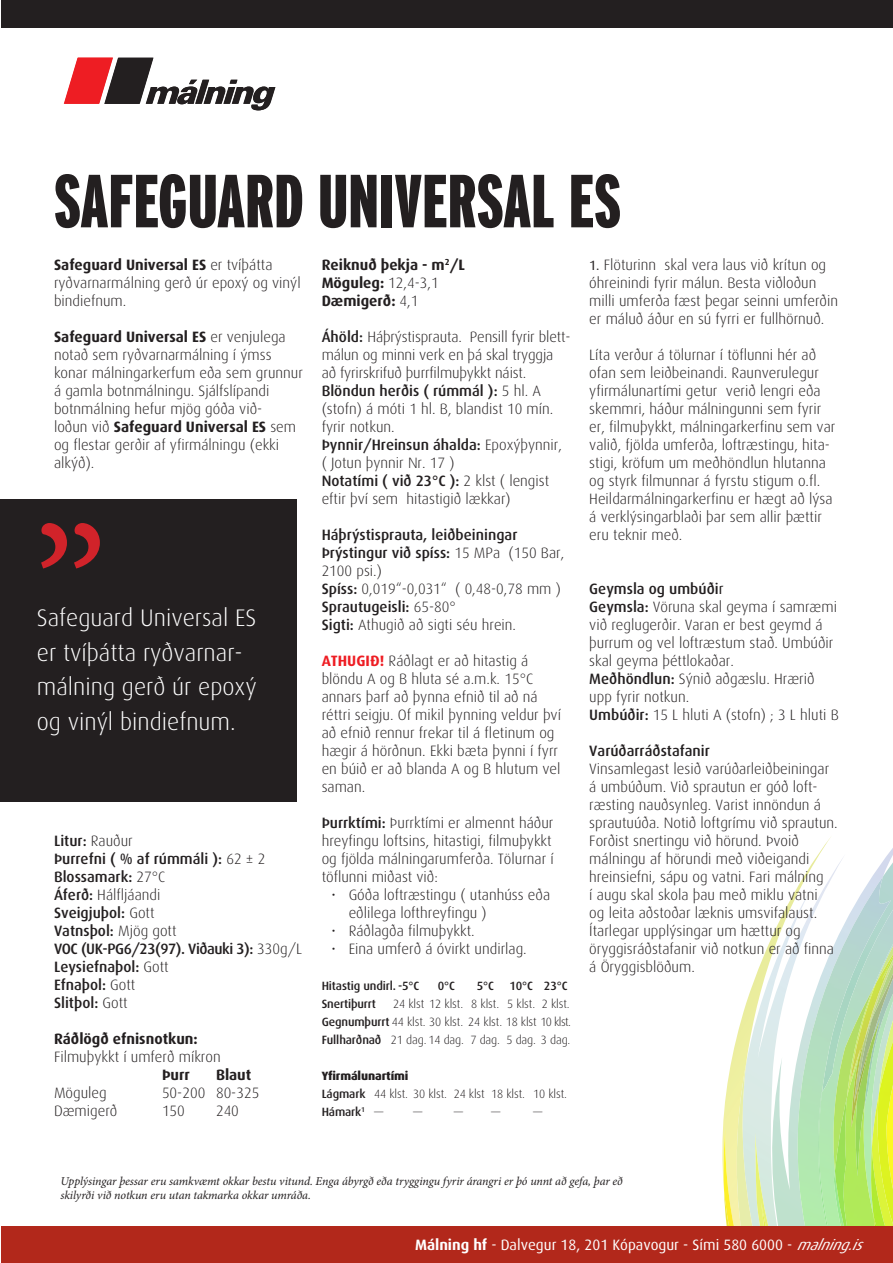
<style>
.page{position:relative;width:893px;height:1263px;background:#fff}
.page>*{position:absolute;margin:0;border:0;box-sizing:border-box;transform-origin:0 0}
.t1{font:900 extra-condensed 75px "Interstate";color:#231f20}
.t2{font:300 24px/34.5px "Dax";color:#fff}
.t3{font:300 15px/18px "Dax";color:#231f20}
.t4{font:500 15px "Dax";color:#231f20}
.t5{font:700 15px "Dax";color:#231f20}
.t6{font:15px "Dax";color:#fff}
.t7{font:500 15px "Dax";letter-spacing:-.03em;color:#231f20}
.t8{font:300 12px/18px "Dax";letter-spacing:-.01em;color:#231f20}
.t9{font:italic 12px/14.4px "Minion Pro";letter-spacing:-.01em;color:#231f20}
.t10{font:500 12px "Dax";letter-spacing:-.01em;color:#231f20}
.t11{font:800 12px "Dax";letter-spacing:-.01em;color:#231f20}
.s1{font-weight:700}
.s2{font-weight:300}
.s3{font-weight:500}
.s4{font-weight:700;color:#ee1d23}
.s5{font-weight:400;font-size:13.5px}
.s6{font-weight:400}
.s7{font-style:italic}
</style>
<div class="page">
<div style="left:1px;top:0;width:892px;height:28px;background:#231f20"></div>
<svg style="left:64px;top:58px;width:211px;height:52px"></svg>
<svg style="left:724px;top:854px;width:169px;height:372px"></svg>
<img style="left:723px;top:1128px;width:19px;height:98px">
<div style="left:0;top:500px;width:296px;height:302px;background:#231f20"></div>
<svg style="left:41px;top:523px;width:59px;height:45px"></svg>
<div style="left:1px;top:1226px;width:892px;height:37px;background:#b2281b"></div>
<p class="t1" style="left:54px;top:160px;width:568px">SAFEGUARD UNIVERSAL ES</p>
<p class="t3" style="left:54px;top:256px;width:248px"><span class="s1">Safeguard Universal ES</span> er tvíþátta ryðvarnarmálning gerð úr epoxý og vinýl bindiefnum.</p>
<p class="t3" style="left:54px;top:328px;width:250px"><span class="s1">Safeguard Universal ES</span> er venjulega notað sem ryðvarnarmálning í ýmss konar málningarkerfum eða sem grunnur á gamla botnmálningu. Sjálfslípandi botnmálning hefur mjög góða við-<br>loðun við <span class="s1">Safeguard Universal ES</span> sem og flestar gerðir af yfirmálningu (ekki alkýð).</p>
<p class="t2" style="left:37px;top:601px;width:221px">Safeguard Universal ES er tvíþátta ryðvarnar&shy;málning gerð úr epoxý og vinýl bindiefnum.</p>
<p class="t4" style="left:54px;top:832px;width:80px">Litur: <span class="s2">Rauður</span></p>
<p class="t4" style="left:54px;top:850px;width:213px">Þurrefni ( % af rúmmáli ): <span class="s2">62 ± 2</span></p>
<p class="t4" style="left:54px;top:868px;width:113px">Blossamark: <span class="s2">27°C</span></p>
<p class="t3" style="left:54px;top:886px;width:108px"><span class="s3">Áferð:</span> Hálfljáandi</p>
<p class="t4" style="left:54px;top:904px;width:102px">Sveigjuþol: <span class="s2">Gott</span></p>
<p class="t4" style="left:54px;top:922px;width:124px">Vatnsþol: <span class="s2">Mjög gott</span></p>
<p class="t7" style="left:54px;top:940px;width:250px">VOC (UK-PG6/23(97). Viðauki 3): <span class="s2">330g/L</span></p>
<p class="t4" style="left:54px;top:958px;width:116px">Leysiefnaþol: <span class="s2">Gott</span></p>
<p class="t4" style="left:54px;top:976px;width:83px">Efnaþol: <span class="s2">Gott</span></p>
<p class="t4" style="left:54px;top:994px;width:75px">Slitþol: <span class="s2">Gott</span></p>
<p class="t5" style="left:54px;top:1030px;width:145px">Ráðlögð efnisnotkun:</p>
<p class="t3" style="left:54px;top:1048px;width:168px">Filmuþykkt í umferð míkron</p>
<p class="t5" style="left:162px;top:1066px;width:29px">Þurr</p>
<p class="t5" style="left:216px;top:1066px;width:37px">Blaut</p>
<p class="t3" style="left:54px;top:1084px;width:54px">Möguleg</p>
<p class="t3" style="left:162px;top:1084px;width:99px">50-200 80-325</p>
<p class="t3" style="left:54px;top:1102px;width:65px">Dæmigerð</p>
<p class="t3" style="left:162px;top:1102px;width:24px">150</p>
<p class="t3" style="left:216px;top:1102px;width:24px">240</p>
<p class="t5" style="left:322px;top:256px;width:145px">Reiknuð þekja - m<sup>2</sup>/L</p>
<p class="t5" style="left:322px;top:274px;width:119px">Möguleg: <span class="s2">12,4-3,1</span></p>
<p class="t5" style="left:322px;top:292px;width:98px">Dæmigerð: <span class="s2">4,1</span></p>
<p class="t3" style="left:322px;top:328px;width:250px"><span class="s3">Áhöld:</span> Háþrýstisprauta. Pensill fyrir blett&shy;málun og minni verk en þá skal tryggja að fyrirskrifuð þurrfilmuþykkt náist.</p>
<p class="t3" style="left:322px;top:382px;width:233px"><span class="s3">Blöndun herðis ( rúmmál ):</span> 5 hl. A (stofn) á móti 1 hl. B, blandist 10 mín. fyrir notkun.</p>
<p class="t3" style="left:322px;top:436px;width:242px"><span class="s3">Þynnir/Hreinsun áhalda:</span> Epoxýþynnir, ( Jotun þynnir Nr. 17 )</p>
<p class="t3" style="left:322px;top:472px;width:229px"><span class="s3">Notatími ( við 23°C ):</span> 2 klst ( lengist eftir því sem hitastigið lækkar)</p>
<p class="t4" style="left:322px;top:526px;width:197px">Háþrýstisprauta, leiðbeiningar</p>
<p class="t3" style="left:322px;top:544px;width:244px"><span class="s3">Þrýstingur við spíss:</span> 15 MPa (150 Bar,<br>2100 psi.)</p>
<p class="t3" style="left:322px;top:580px;width:241px"><span class="s3">Spíss:</span> 0,019“-0,031“ ( 0,48-0,78 mm )</p>
<p class="t4" style="left:322px;top:598px;width:136px">Sprautugeisli: <span class="s2">65-80°</span></p>
<p class="t3" style="left:322px;top:616px;width:196px"><span class="s3">Sigti:</span> Athugið að sigti séu hrein.</p>
<p class="t3" style="left:322px;top:652px;width:241px"><span class="s4">ATHUGIÐ!</span> Ráðlagt er að hitastig á blöndu A og B hluta sé a.m.k. 15°C annars þarf að þynna efnið til að ná réttri seigju. Of mikil þynning veldur því að efnið rennur frekar til á fletinum og hægir á hörðnun. Ekki bæta þynni í fyrr en búið er að blanda A og B hlutum vel saman.</p>
<p class="t3" style="left:322px;top:814px;width:234px"><span class="s3">Þurrktími:</span> Þurrktími er almennt háður hreyfingu loftsins, hitastigi, filmuþykkt og fjölda málningarumferða. Tölurnar í töflunni miðast við:</p>
<p class="t3" style="left:349px;top:886px;width:203px;text-indent:-17px">• Góða loftræstingu ( utanhúss eða eðlilega lofthreyfingu )</p>
<p class="t3" style="left:332px;top:922px;width:145px">• Ráðlagða filmuþykkt.</p>
<p class="t3" style="left:332px;top:940px;width:197px">• Eina umferð á óvirkt undirlag.</p>
<p class="t10" style="left:322px;top:979px;width:99px">Hitastig undirl. -5°C</p>
<p class="t10" style="left:438px;top:979px;width:19px">0°C</p>
<p class="t10" style="left:477px;top:979px;width:19px">5°C</p>
<p class="t10" style="left:509px;top:979px;width:60px">10°C 23°C</p>
<p class="t10" style="left:322px;top:997px;width:56px">Snertiþurrt</p>
<p class="t8" style="left:393px;top:995px;width:178px">24 klst 12 klst. 8 klst. 5 klst. 2 klst.</p>
<p class="t8" style="left:322px;top:1013px;width:251px"><span class="s3">Gegnumþurrt</span> 44 klst. 30 klst. 24 klst. 18 klst 10 klst.</p>
<p class="t8" style="left:322px;top:1031px;width:250px"><span class="s3">Fullharðnað</span> 21 dag. 14 dag. 7 dag. 5 dag. 3 dag.</p>
<p class="t11" style="left:322px;top:1069px;width:88px">Yfirmálunartími</p>
<p class="t8" style="left:322px;top:1085px;width:247px"><span class="s3">Lágmark</span> 44 klst. 30 klst. 24 klst 18 klst. 10 klst.<br><span class="s3">Hámark</span><sup>1</sup> —</p>
<p class="t8" style="left:413px;top:1103px;width:11px">—</p>
<p class="t8" style="left:454px;top:1103px;width:48px">— —</p>
<p class="t8" style="left:533px;top:1103px;width:11px">—</p>
<p class="t3" style="left:589px;top:256px;width:250px"><span class="s5">1.</span> Flöturinn skal vera laus við krítun og óhreinindi fyrir málun. Besta viðloðun milli umferða fæst þegar seinni umferðin er máluð áður en sú fyrri er fullhörnuð.</p>
<p class="t3" style="left:589px;top:346px;width:248px">Líta verður á tölurnar í töflunni hér að ofan sem leiðbeinandi. Raunverulegur yfirmálunartími getur verið lengri eða skemmri, háður málningunni sem fyrir er, filmuþykkt, málningarkerfinu sem var valið, fjölda umferða, loftræstingu, hita&shy;stigi, kröfum um meðhöndlun hlutanna og styrk filmunnar á fyrstu stigum o.fl.<br>Heildarmálningarkerfinu er hægt að lýsa á verklýsingarblaði þar sem allir þættir eru teknir með.</p>
<p class="t4" style="left:589px;top:580px;width:136px">Geymsla og umbúði<span class="s6">r</span></p>
<p class="t3" style="left:589px;top:598px;width:249px"><span class="s3">Geymsla:</span> Vöruna skal geyma í samræmi við reglugerðir. Varan er best geymd á þurrum og vel loftræstum stað. Umbúðir skal geyma þéttlokaðar.</p>
<p class="t3" style="left:589px;top:670px;width:251px"><span class="s3">Meðhöndlun:</span> Sýnið aðgæslu. Hrærið upp fyrir notkun.<br><span class="s3">Umbúðir:</span> 15 L hluti A (stofn) ; 3 L hluti B</p>
<p class="t4" style="left:589px;top:742px;width:122px">Varúðarráðstafanir</p>
<p class="t3" style="left:589px;top:760px;width:250px">Vinsamlegast lesið varúðarleiðbeiningar á umbúðum. Við sprautun er góð loft&shy;ræsting nauðsynleg. Varist innöndun á sprautuúða. Notið loftgrímu við sprautun.<br>Forðist snertingu við hörund. Þvoið málningu af hörundi með viðeigandi hreinsiefni, sápu og vatni. Fari málning<br>í augu skal skola þau með miklu vatni<br>og leita aðstoðar læknis umsvifalaust.<br>Ítarlegar upplýsingar um hættur og öryggisráðstafanir við notkun er að finna á Öryggisblöðum.</p>
<p class="t9" style="left:61px;top:1173px;width:564px">Upplýsingar þessar eru samkvæmt okkar bestu vitund. Enga ábyrgð eða tryggingu fyrir árangri er þó unnt að gefa, þar eð skilyrði við notkun eru utan takmarka okkar umráða.</p>
<p class="t6" style="left:415px;top:1236px;width:455px"><span class="s1">Málning hf</span> - Dalvegur 18, 201 Kópavogur - Sími 580 6000 - <span class="s7">malning.is</span></p>
</div>
